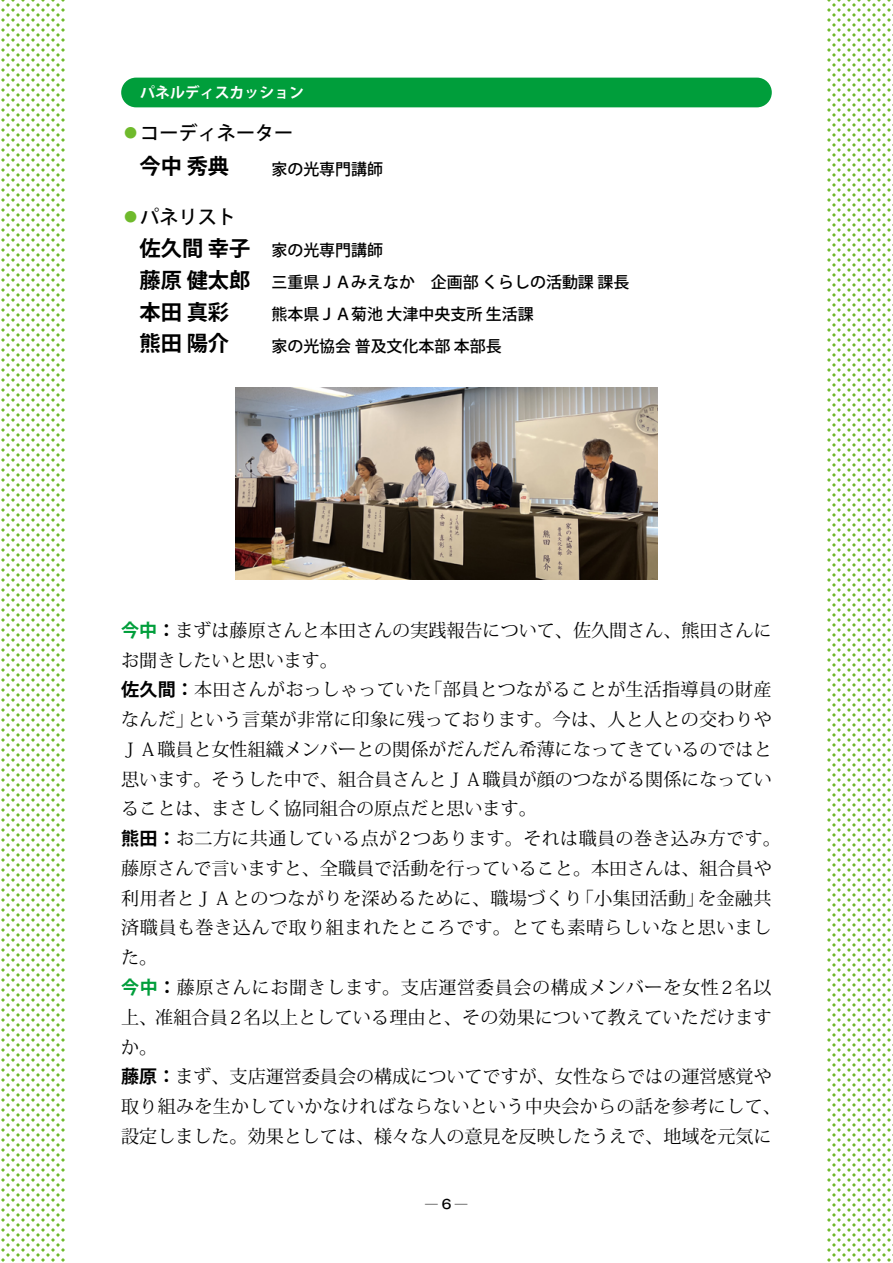
<style>
.page{position:relative;width:893px;height:1263px;background:#fff}
.page>*{position:absolute;margin:0;border:0;box-sizing:border-box;transform-origin:0 0}
.t1{font:700 21.3px "Koz Go Pro";color:#000}
.t2{font:500 19.2px "Koz Go Pro";color:#000}
.t3{font:18px/29.7px "Koz Min Pro";letter-spacing:.01em;color:#000}
.t4{font:500 15.9px/32px "Koz Go Pro";color:#000}
.t5{font:700 14.85px "Koz Go Pro";color:#fff}
.t6{font:500 12.75px "Gothic MB101 Pro";color:#000}
.s1{color:#6fba2c}
.s2{font-weight:700;font-size:21.3px}
.s3{font-family:"Koz Go Pro";font-weight:700;color:#009e3b}
.s4{font-family:"Koz Go Pro";font-weight:700}
</style>
<div class="page">
<svg style="left:1px;top:0;width:64px;height:1262px"></svg>
<svg style="left:827px;top:0;width:66px;height:1262px"></svg>
<div style="left:121px;top:78px;width:651px;height:29px;background:#009e3b;border-radius:15px"></div>
<img style="left:235px;top:387px;width:423px;height:192px">
<p class="t5" style="left:140px;top:83px;width:165px">パネルディスカッション</p>
<p class="t2" style="left:121px;top:121px;width:174px"><span class="s1">◦</span>コーディネーター</p>
<p class="t1" style="left:140px;top:152px;width:91px">今中 秀典</p>
<p class="t4" style="left:271px;top:154px;width:113px">家の光専門講師</p>
<p class="t2" style="left:121px;top:205px;width:116px"><span class="s1">◦</span>パネリスト</p>
<p class="t4" style="left:140px;top:235px;width:491px"><span class="s2">佐久間 幸子</span> 家の光専門講師<br><span class="s2">藤原 健太郎</span> 三重県ＪＡみえなか　企画部 くらしの活動課 課長</p>
<p class="t1" style="left:140px;top:298px;width:91px">本田 真彩</p>
<p class="t4" style="left:271px;top:299px;width:264px">熊本県ＪＡ菊池 大津中央支所 生活課</p>
<p class="t1" style="left:140px;top:330px;width:91px">熊田 陽介</p>
<p class="t4" style="left:271px;top:331px;width:232px">家の光協会 普及文化本部 本部長</p>
<p class="t3" style="left:121px;top:615px;width:661px"><span class="s3">今中</span><span class="s4">：</span>まずは藤原さんと本田さんの実践報告について、佐久間さん、熊田さんにお聞きしたいと思います。<br><span class="s4">佐久間：</span>本田さんがおっしゃっていた「部員とつながることが生活指導員の財産なんだ」という言葉が非常に印象に残っております。今は、人と人との交わりやＪＡ職員と女性組織メンバーとの関係がだんだん希薄になってきているのではと思います。そうした中で、組合員さんとＪＡ職員が顔のつながる関係になっていることは、まさしく協同組合の原点だと思います。<br><span class="s4">熊田：</span>お二方に共通している点が2つあります。それは職員の巻き込み方です。藤原さんで言いますと、全職員で活動を行っていること。本田さんは、組合員や利用者とＪＡとのつながりを深めるために、職場づくり「小集団活動」を金融共済職員も巻き込んで取り組まれたところです。とても素晴らしいなと思いました。<br><span class="s3">今中</span><span class="s4">：</span>藤原さんにお聞きします。支店運営委員会の構成メンバーを女性2名以上、准組合員2名以上としている理由と、その効果について教えていただけますか。<br><span class="s4">藤原：</span>まず、支店運営委員会の構成についてですが、女性ならではの運営感覚や取り組みを生かしていかなければならないという中央会からの話を参考にして、設定しました。効果としては、様々な人の意見を反映したうえで、地域を元気に</p>
<p class="t6" style="left:425px;top:1194px;width:44px">─6─</p>
</div>
